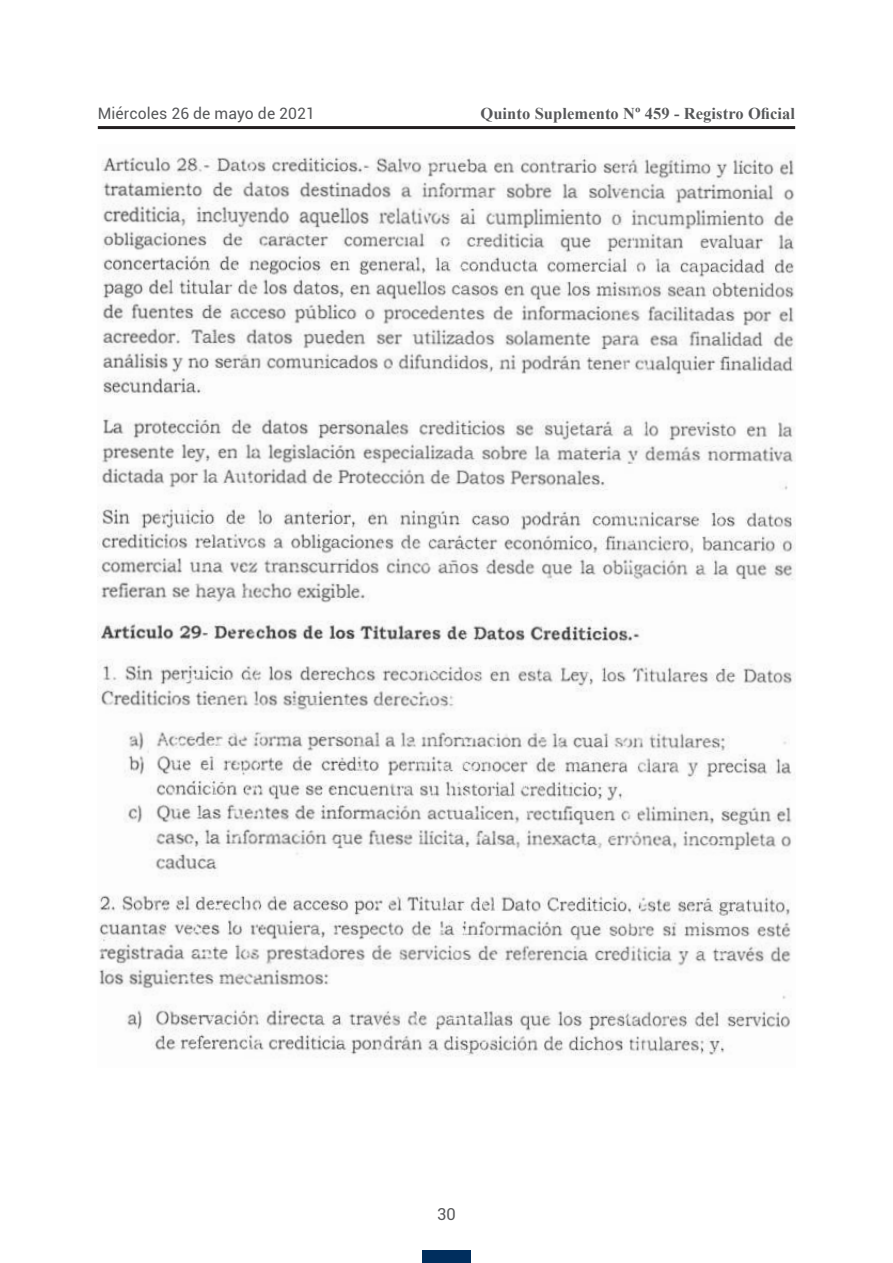
<style>
.page{position:relative;width:893px;height:1263px;background:#fff}
.page>*{position:absolute;margin:0;border:0;box-sizing:border-box;transform-origin:0 0}
.t1{font:700 16.5px "Times New Roman";letter-spacing:.005em;color:#57585a}
.t2{font:16.5px "Roboto";color:#57585a}
.t3{font:15.75px "Roboto";letter-spacing:.005em;color:#57585a}
</style>
<div class="page">
<hr style="left:98px;top:126px;width:697px;height:3px;background:#231f20">
<div style="left:422px;top:1250px;width:49px;height:13px;background:#002e5e"></div>
<img style="left:98px;top:154px;width:697px;height:903px">
<p class="t3" style="left:98px;top:107px;width:219px">Miércoles 26 de mayo de 2021</p>
<p class="t1" style="left:480px;top:108px;width:316px">Quinto Suplemento Nº 459 - Registro Oficial</p>
<p class="t2" style="left:437px;top:1208px;width:20px">30</p>
</div>
